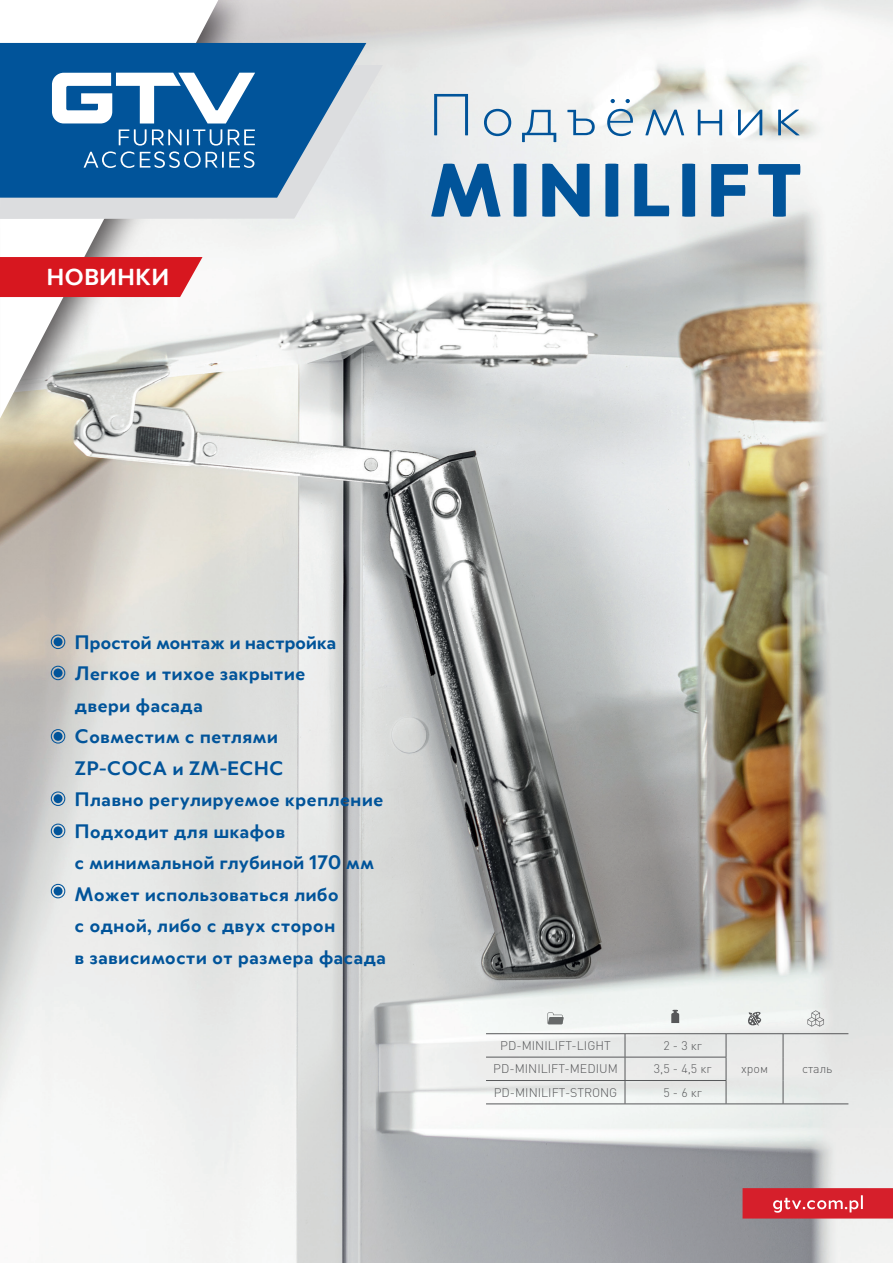
<style>
.page{position:relative;width:893px;height:1263px;background:#fff}
.page>*{position:absolute;margin:0;border:0;box-sizing:border-box;transform-origin:0 0}
.t1{font:900 80.4px "Merel";letter-spacing:.06em;color:#01549a}
.t2{font:300 63.45px "Merel";letter-spacing:.1em;color:#01549a}
.t3{font:700 24.75px "Merel";color:#fff}
.t4{font:700 21px/31.5px "Merel";color:#01549a}
.t5{font:300 12.45px "DIN Pro";color:#57585a}
</style>
<div class="page">
<img style="left:0;top:0;width:893px;height:1263px">
<div style="left:742px;top:1188px;width:151px;height:30px;background:#d61f2b"></div>
<svg style="left:773px;top:1195px;width:90px;height:18px"></svg>
<div style="left:0;top:0;width:253px;height:450px;background:#231f20;opacity:.75"></div>
<svg style="left:0;top:0;width:218px;height:419px"></svg>
<svg style="left:0;top:65px;width:383px;height:154px;background:#dfe1e2"></svg>
<svg style="left:0;top:43px;width:366px;height:155px;background:#286ca6"></svg>
<svg style="left:84px;top:129px;width:171px;height:39px;background:#3073ac"></svg>
<svg style="left:52px;top:73px;width:203px;height:50px"></svg>
<div style="left:0;top:257px;width:202px;height:40px;background:#d7171f"></div>
<hr style="left:486px;top:1033px;width:139px;height:1px;background:#57585a">
<hr style="left:486px;top:1057px;width:139px;height:1px;background:#57585a">
<hr style="left:486px;top:1080px;width:139px;height:1px;background:#57585a">
<hr style="left:486px;top:1104px;width:139px;height:1px;background:#57585a">
<hr style="left:625px;top:1057px;width:101px;height:1px;background:#57585a">
<hr style="left:625px;top:1080px;width:101px;height:1px;background:#57585a">
<hr style="left:726px;top:1104px;width:57px;height:1px;background:#57585a">
<hr style="left:783px;top:1104px;width:65px;height:1px;background:#57585a">
<hr style="left:625px;top:1033px;width:101px;height:1px;background:#57585a">
<hr style="left:726px;top:1033px;width:57px;height:1px;background:#57585a">
<svg style="left:625px;top:1034px;width:1px;height:70px"></svg>
<svg style="left:726px;top:1034px;width:1px;height:70px"></svg>
<hr style="left:625px;top:1104px;width:101px;height:1px;background:#57585a">
<hr style="left:783px;top:1033px;width:65px;height:1px;background:#57585a">
<svg style="left:783px;top:1034px;width:1px;height:70px"></svg>
<svg style="left:547px;top:1012px;width:17px;height:12px"></svg>
<svg style="left:671px;top:1010px;width:8px;height:13px"></svg>
<svg style="left:747px;top:1011px;width:14px;height:15px"></svg>
<svg style="left:807px;top:1010px;width:17px;height:16px"></svg>
<div style="left:54px;top:637px;width:9px;height:9px;background:#01549a;border-radius:50%"></div>
<div style="left:51px;top:635px;width:14px;height:14px;border:1px solid #01549a;border-radius:50%"></div>
<div style="left:54px;top:668px;width:9px;height:9px;background:#01549a;border-radius:50%"></div>
<div style="left:51px;top:666px;width:14px;height:14px;border:1px solid #01549a;border-radius:50%"></div>
<div style="left:54px;top:732px;width:9px;height:9px;background:#01549a;border-radius:50%"></div>
<div style="left:51px;top:729px;width:14px;height:15px;border:1px solid #01549a;border-radius:50%"></div>
<div style="left:54px;top:794px;width:9px;height:9px;background:#01549a;border-radius:50%"></div>
<div style="left:51px;top:791px;width:14px;height:15px;border:1px solid #01549a;border-radius:50%"></div>
<div style="left:54px;top:826px;width:9px;height:9px;background:#01549a;border-radius:50%"></div>
<div style="left:51px;top:824px;width:14px;height:14px;border:1px solid #01549a;border-radius:50%"></div>
<div style="left:54px;top:887px;width:9px;height:8px;background:#01549a;border-radius:50%"></div>
<div style="left:51px;top:884px;width:14px;height:14px;border:1px solid #01549a;border-radius:50%"></div>
<p class="t3" style="left:46px;top:257px;width:124px">НОВИНКИ</p>
<h2 class="t2" style="left:428px;top:70px;width:375px">Подъёмник</h2>
<h1 class="t1" style="left:429px;top:122px;width:376px">MINILIFT</h1>
<p class="t4" style="left:75px;top:625px;width:313px">Простой монтаж и настройка<br>Легкое и тихое закрытие<br>двери фасада<br>Совместим с петлями<br>ZP-COCA и ZM-ECHC<br>Плавно регулируемое крепление<br>Подходит для шкафов<br>с минимальной глубиной 170 мм<br>Может использоваться либо<br>с одной, либо c двух сторон<br>в зависимости от размера фасада</p>
<p class="t5" style="left:500px;top:1036px;width:112px">PD-MINILIFT-LIGHT</p>
<p class="t5" style="left:663px;top:1036px;width:40px">2 - 3 кг</p>
<p class="t5" style="left:493px;top:1059px;width:126px">PD-MINILIFT-MEDIUM</p>
<p class="t5" style="left:654px;top:1059px;width:59px">3,5 - 4,5 кг</p>
<p class="t5" style="left:741px;top:1059px;width:28px">хром</p>
<p class="t5" style="left:802px;top:1059px;width:32px">сталь</p>
<p class="t5" style="left:494px;top:1082px;width:125px">PD-MINILIFT-STRONG</p>
<p class="t5" style="left:663px;top:1082px;width:40px">5 - 6 кг</p>
</div>
